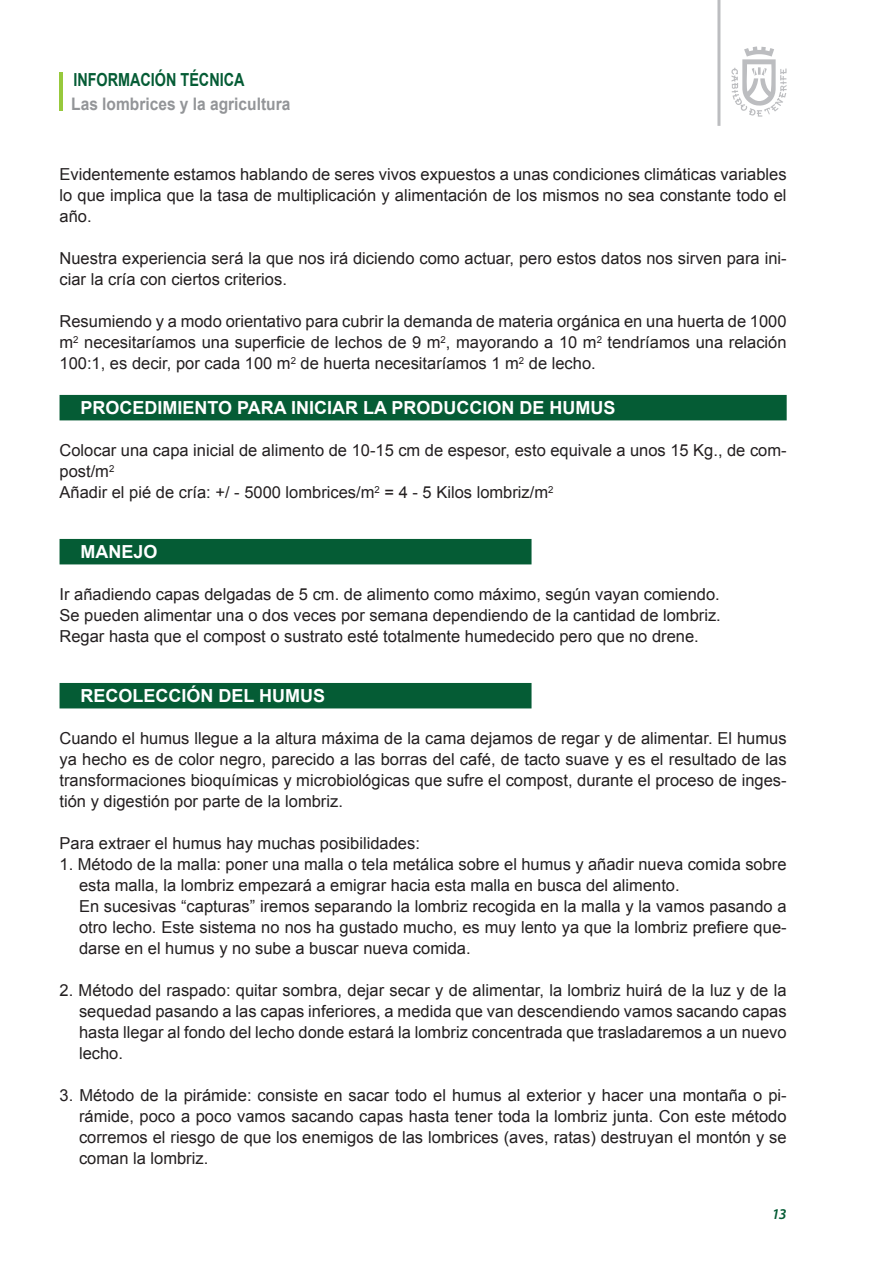
<style>
.page{position:relative;width:893px;height:1263px;background:#fff}
.page>*{position:absolute;margin:0;border:0;box-sizing:border-box;transform-origin:0 0}
.t1{font:700 18px "Arial";color:#fff}
.t2{font:700 18px "Arial";color:#055c35;scale:.8 1}
.t3{font:700 17.25px "Arial";color:#939598;scale:.9 1}
.t4{font:16.5px/21px "Arial";color:#231f20;text-align:justify}
.t5{font:italic 600 15px "Myriad Pro";color:#055c35}
</style>
<div class="page">
<svg style="left:731px;top:46px;width:56px;height:71px"></svg>
<hr style="left:717px;top:0;width:3px;height:126px;background:#bcbdc0">
<hr style="left:60px;top:73px;width:3px;height:38px;background:#97c93c">
<div style="left:60px;top:395px;width:727px;height:25px;background:#055c35"></div>
<div style="left:60px;top:539px;width:471px;height:25px;background:#055c35"></div>
<div style="left:60px;top:683px;width:471px;height:25px;background:#055c35"></div>
<p class="t2" style="left:73px;top:67px;width:215px">INFORMACIÓN TÉCNICA</p>
<p class="t3" style="left:71px;top:92px;width:245px">Las lombrices y la agricultura</p>
<p class="t4" style="left:60px;top:164px;width:729px">Evidentemente estamos hablando de seres vivos expuestos a unas condiciones climáticas variables lo que implica que la tasa de multiplicación y alimentación de los mismos no sea constante todo el año.</p>
<p class="t4" style="left:60px;top:248px;width:729px">Nuestra experiencia será la que nos irá diciendo como actuar, pero estos datos nos sirven para ini&shy;ciar la cría con ciertos criterios.</p>
<p class="t4" style="left:60px;top:311px;width:729px">Resumiendo y a modo orientativo para cubrir la demanda de materia orgánica en una huerta de 1000 m<sup>2</sup> necesitaríamos una superficie de lechos de 9 m<sup>2</sup>, mayorando a 10 m<sup>2</sup> tendríamos una relación 100:1, es decir, por cada 100 m<sup>2</sup> de huerta necesitaríamos 1 m<sup>2</sup> de lecho.</p>
<p class="t1" style="left:81px;top:396px;width:537px">PROCEDIMIENTO PARA INICIAR LA PRODUCCION DE HUMUS</p>
<p class="t4" style="left:60px;top:440px;width:729px;text-align:left">Colocar una capa inicial de alimento de 10-15 cm de espesor, esto equivale a unos 15 Kg., de com&shy;post/m<sup>2<br></sup>Añadir el pié de cría: +/ - 5000 lombrices/m<sup>2</sup> = 4 - 5 Kilos lombriz/m<sup>2</sup></p>
<p class="t1" style="left:81px;top:540px;width:79px">MANEJO</p>
<p class="t4" style="left:60px;top:584px;width:663px">Ir añadiendo capas delgadas de 5 cm. de alimento como máximo, según vayan comiendo.<br>Se pueden alimentar una o dos veces por semana dependiendo de la cantidad de lombriz.<br>Regar hasta que el compost o sustrato esté totalmente humedecido pero que no drene.</p>
<p class="t1" style="left:81px;top:684px;width:246px">RECOLECCIÓN DEL HUMUS</p>
<p class="t4" style="left:60px;top:728px;width:729px">Cuando el humus llegue a la altura máxima de la cama dejamos de regar y de alimentar. El humus ya hecho es de color negro, parecido a las borras del café, de tacto suave y es el resultado de las transformaciones bioquímicas y microbiológicas que sufre el compost, durante el proceso de inges&shy;tión y digestión por parte de la lombriz.</p>
<p class="t4" style="left:60px;top:833px;width:362px">Para extraer el humus hay muchas posibilidades:</p>
<p class="t4" style="left:79px;top:854px;width:709px;text-align:left;text-indent:-20px">1. Método de la malla: poner una malla o tela metálica sobre el humus y añadir nueva comida sobre esta malla, la lombriz empezará a emigrar hacia esta malla en busca del alimento.<br>En sucesivas “capturas” iremos separando la lombriz recogida en la malla y la vamos pasando a otro lecho. Este sistema no nos ha gustado mucho, es muy lento ya que la lombriz prefiere que&shy;darse en el humus y no sube a buscar nueva comida.</p>
<p class="t4" style="left:79px;top:980px;width:709px;text-indent:-20px">2. Método del raspado: quitar sombra, dejar secar y de alimentar, la lombriz huirá de la luz y de la sequedad pasando a las capas inferiores, a medida que van descendiendo vamos sacando capas hasta llegar al fondo del lecho donde estará la lombriz concentrada que trasladaremos a un nuevo lecho.</p>
<p class="t4" style="left:79px;top:1085px;width:709px;text-indent:-20px">3. Método de la pirámide: consiste en sacar todo el humus al exterior y hacer una montaña o pi&shy;rámide, poco a poco vamos sacando capas hasta tener toda la lombriz junta. Con este método corremos el riesgo de que los enemigos de las lombrices (aves, ratas) destruyan el montón y se coman la lombriz.</p>
<p class="t5" style="left:772px;top:1205px;width:16px">13</p>
</div>
